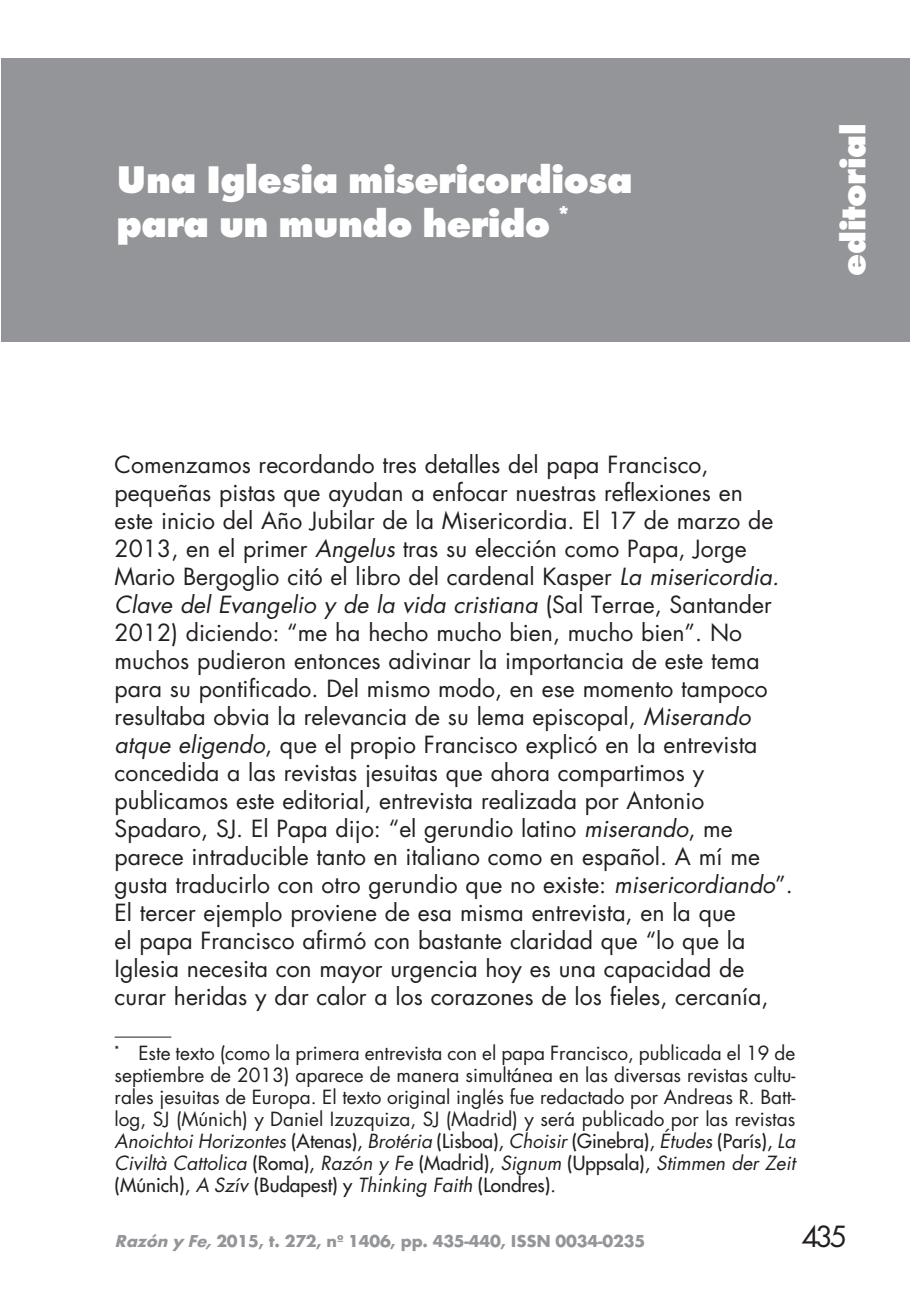
<style>
.page{position:relative;width:910px;height:1307px;background:#fff}
.page>*{position:absolute;margin:0;border:0;box-sizing:border-box;transform-origin:0 0}
.t1{font:800 40px/44px "Futura T";letter-spacing:-.015em;color:#fff}
.t2{font:800 36px "Futura T";letter-spacing:-.01em;color:#fff}
.t3{font:32px "Futura T";color:#231f20}
.t4{font:23px/28px "Futura";color:#231f20}
.t5{font:19px/22px "Futura";color:#231f20;text-align:justify}
.t6{font:700 18px "Futura T";letter-spacing:-.01em;color:#939598}
.s1{font-style:italic}
.s2{font-style:inherit}
</style>
<div class="page">
<div style="left:1px;top:58px;width:908px;height:283px;background:#939598"></div>
<hr style="left:115px;top:1036px;width:56px;height:1px;background:#231f20">
<p class="t1" style="left:117px;top:157px;width:517px">Una Iglesia misericordiosa para un mundo herido <sup>*</sup></p>
<p class="t2" style="left:831px;top:275px;width:153px;rotate:-90deg">editorial</p>
<p class="t4" style="left:115px;top:450px;width:679px">Comenzamos recordando tres detalles del papa Francisco, pequeñas pistas que ayudan a enfocar nuestras reflexiones en<br>este inicio del Año Jubilar de la Misericordia. El 17 de marzo de 2013, en el primer <span class="s1">Angelus</span> tras su elección como Papa, Jorge Mario Bergoglio citó el libro del cardenal Kasper <span class="s1">La misericordia.<br>Clave del Evangelio y de la vida cristiana</span> (Sal Terrae, Santander 2012) diciendo: “me ha hecho mucho bien, mucho bien”. No muchos pudieron entonces adivinar la importancia de este tema para su pontificado. Del mismo modo, en ese momento tampoco resultaba obvia la relevancia de su lema episcopal, <span class="s1">Miserando atque eligendo</span>, que el propio Francisco explicó en la entrevista concedida a las revistas jesuitas que ahora compartimos y publicamos este editorial, entrevista realizada por Antonio Spadaro, SJ. El Papa dijo: “el gerundio latino <span class="s1">miserando</span>, me parece intraducible tanto en italiano como en español. A mí me gusta traducirlo con otro gerundio que no existe: <span class="s1">misericordiando</span>”.<br>El tercer ejemplo proviene de esa misma entrevista, en la que<br>el papa Francisco afirmó con bastante claridad que “lo que la Iglesia necesita con mayor urgencia hoy es una capacidad de curar heridas y dar calor a los corazones de los fieles, cercanía,</p>
<p class="t5" style="left:115px;top:1041px;width:682px"><sup>*</sup> Este texto (como la primera entrevista con el papa Francisco, publicada el 19 de septiembre de 2013) aparece de manera simultánea en las diversas revistas cultu&shy;rales jesuitas de Europa. El texto original inglés fue redactado por Andreas R. Batt&shy;log, SJ (Múnich) y Daniel Izuzquiza, SJ (Madrid) y será publicado por las revistas <span class="s1">Anoichtoi Horizontes</span> <span class="s2">(Atenas),</span> <span class="s1">Brotéria</span> <span class="s2">(Lisboa),</span> <span class="s1">Choisir</span> <span class="s2">(Ginebra),</span> <span class="s1">Études</span> <span class="s2">(París),</span> <span class="s1">La Civiltà Cattolica</span> <span class="s2">(Roma),</span> <span class="s1">Razón y Fe</span> <span class="s2">(Madrid),</span> <span class="s1">Signum</span> <span class="s2">(Uppsala),</span> <span class="s1">Stimmen der Zeit </span><span class="s2">(Múnich),</span> <span class="s1">A Szív</span> <span class="s2">(Budapest) y</span> <span class="s1">Thinking Faith</span> <span class="s2">(Londres).</span></p>
<p class="t6" style="left:115px;top:1229px;width:532px"><span class="s1">Razón y Fe,</span>2015, t. 272, nº 1406, pp. 435-440, ISSN 0034-0235</p>
<p class="t3" style="left:801px;top:1217px;width:48px">435</p>
</div>
